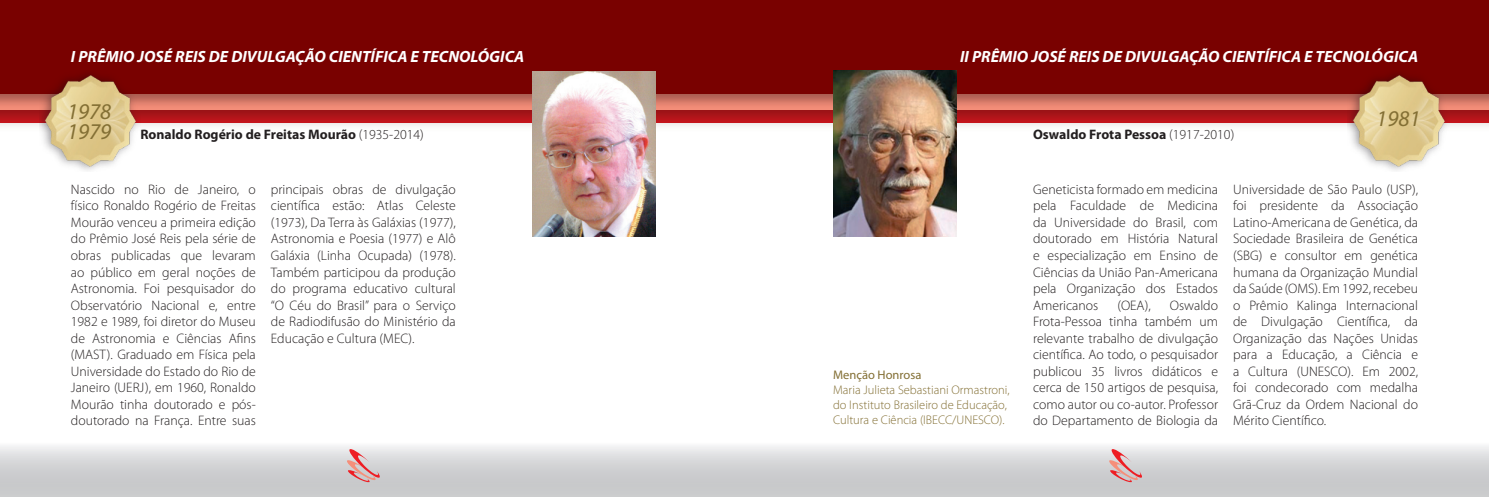
<style>
.page{position:relative;width:1489px;height:497px;background:#fff}
.page>*{position:absolute;margin:0;border:0;box-sizing:border-box;transform-origin:0 0}
.t1{font:italic 22.5px/20px "Myriad Pro";color:#836f34}
.t2{font:italic 700 16.25px "Myriad Pro";color:#fff}
.t3{font:300 13.75px/16.5px "Myriad Pro";color:#231f20;text-align:justify}
.t4{font:700 13.75px "Myriad Pro";color:#231f20}
.t5{font:300 12.5px/15px "Myriad Pro";color:#836f34}
.t6{font:12.5px "Myriad Pro";color:#836f34}
.s1{font-weight:300}
</style>
<div class="page">
<svg style="left:0;top:446px;width:1488px;height:50px;background:#d3d4d6"></svg>
<svg style="left:346px;top:447px;width:34px;height:35px"></svg>
<svg style="left:1108px;top:447px;width:34px;height:35px"></svg>
<img style="left:0;top:109px;width:1488px;height:25px">
<svg style="left:0;top:93px;width:1488px;height:16px;background:#cc6f5f"></svg>
<div style="left:0;top:0;width:1488px;height:93px;background:#790100"></div>
<img style="left:1347px;top:73px;width:102px;height:98px">
<img style="left:833px;top:71px;width:123px;height:165px">
<img style="left:39px;top:73px;width:102px;height:98px">
<img style="left:532px;top:71px;width:124px;height:165px">
<p class="t2" style="left:71px;top:46px;width:455px">I PRÊMIO JOSÉ REIS DE DIVULGAÇÃO CIENTÍFICA E TECNOLÓGICA</p>
<p class="t2" style="left:960px;top:46px;width:459px">II PRÊMIO JOSÉ REIS DE DIVULGAÇÃO CIENTÍFICA E TECNOLÓGICA</p>
<h1 class="t1" style="left:67px;top:101px;width:46px">1978<br>1979</h1>
<p class="t4" style="left:140px;top:126px;width:285px">Ronaldo Rogério de Freitas Mourão <span class="s1">(1935-2014)</span></p>
<p class="t4" style="left:1033px;top:126px;width:203px">Oswaldo Frota Pessoa <span class="s1">(1917-2010)</span></p>
<h1 class="t1" style="left:1376px;top:108px;width:46px">1981</h1>
<p class="t3" style="left:71px;top:181px;width:186px">Nascido no Rio de Janeiro, o físico Ronaldo Rogério de Freitas Mourão venceu a primeira edição do Prêmio José Reis pela série de obras publicadas que levaram ao público em geral noções de Astronomia. Foi pesquisador do Observatório Nacional e, entre 1982 e 1989, foi diretor do Museu de Astronomia e Ciências Afins (MAST). Graduado em Física pela Universidade do Estado do Rio de Janeiro (UERJ), em 1960, Ronaldo Mourão tinha doutorado e pós&shy;doutorado na França. Entre suas</p>
<p class="t3" style="left:271px;top:181px;width:186px">principais obras de divulgação científica estão: Atlas Celeste (1973), Da Terra às Galáxias (1977), Astronomia e Poesia (1977) e Alô Galáxia (Linha Ocupada) (1978).<br>Também participou da produção do programa educativo cultural “O Céu do Brasil” para o Serviço de Radiodifusão do Ministério da Educação e Cultura (MEC).</p>
<p class="t6" style="left:833px;top:367px;width:90px">Menção Honrosa</p>
<p class="t5" style="left:833px;top:382px;width:178px">Maria Julieta Sebastiani Ormastroni, do Instituto Brasileiro de Educação,<br>Cultura e Ciência (IBECC/UNESCO).</p>
<p class="t3" style="left:1033px;top:181px;width:186px">Geneticista formado em medicina pela Faculdade de Medicina da Universidade do Brasil, com doutorado em História Natural e especialização em Ensino de Ciências da União Pan-Americana pela Organização dos Estados Americanos</p>
<p class="t3" style="left:1033px;top:296px;width:186px;text-indent:137px">Oswaldo Frota-Pessoa tinha também um relevante trabalho de divulgação científica. Ao todo, o pesquisador publicou 35 livros didáticos e cerca de 150 artigos de pesquisa, como autor ou co-autor. Professor do Departamento de Biologia da</p>
<p class="t3" style="left:1117px;top:296px;width:35px">(OEA),</p>
<p class="t3" style="left:1232px;top:181px;width:186px">Universidade de São Paulo (USP), foi presidente da Associação Latino-Americana de Genética, da Sociedade Brasileira de Genética (SBG) e consultor em genética humana da Organização Mundial da Saúde (OMS). Em 1992, recebeu o Prêmio Kalinga Internacional de Divulgação Científica, da Organização das Nações Unidas para a Educação, a Ciência e a Cultura (UNESCO). Em 2002, foi condecorado com medalha Grã-Cruz da Ordem Nacional do Mérito Científico.</p>
</div>
